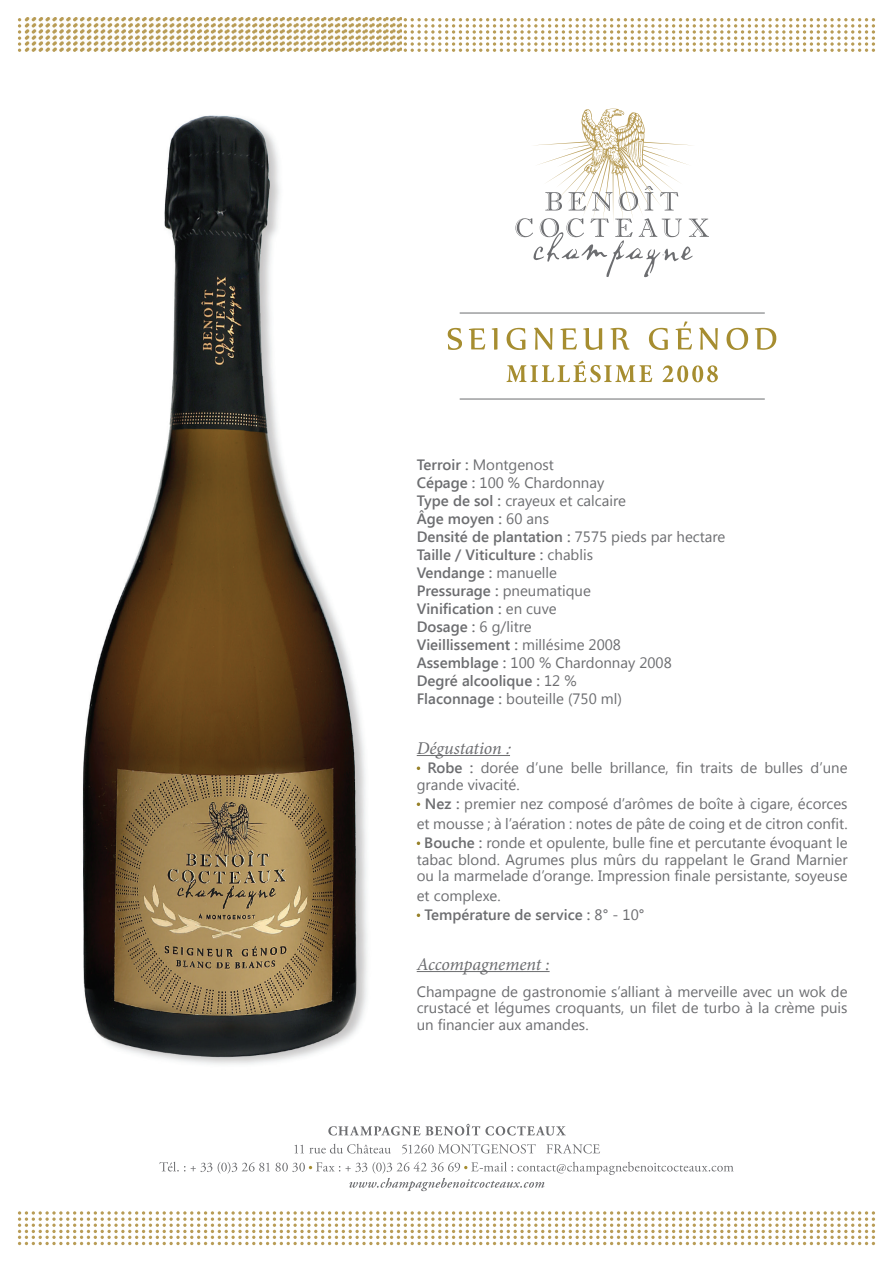
<style>
.page{position:relative;width:893px;height:1263px;background:#fff}
.page>*{position:absolute;margin:0;border:0;box-sizing:border-box;transform-origin:0 0}
.t1{font:italic 18px "Minion Pro";letter-spacing:-.005em;color:#6c6d70}
.t2{font:15px/16.5px "Segoe UI";color:#6c6d70}
.t3{font:600 15px/18px "Segoe UI";color:#6c6d70}
.s1{font-weight:400}
.s2{font-weight:600}
</style>
<div class="page">
<img style="left:82px;top:115px;width:285px;height:949px">
<svg style="left:18px;top:18px;width:857px;height:34px"></svg>
<svg style="left:18px;top:1211px;width:857px;height:34px"></svg>
<svg style="left:515px;top:109px;width:194px;height:168px"></svg>
<hr style="left:460px;top:313px;width:305px;height:1px;background:#6c6d70">
<hr style="left:460px;top:399px;width:305px;height:1px;background:#6c6d70">
<svg style="left:294px;top:1144px;width:306px;height:10px"></svg>
<svg style="left:328px;top:1124px;width:238px;height:11px"></svg>
<svg style="left:159px;top:1162px;width:575px;height:29px"></svg>
<hr style="left:417px;top:755px;width:93px;height:1px;background:#6c6d70">
<hr style="left:417px;top:971px;width:133px;height:1px;background:#6c6d70">
<svg style="left:417px;top:766px;width:3px;height:4px"></svg>
<svg style="left:417px;top:802px;width:3px;height:4px"></svg>
<svg style="left:417px;top:841px;width:3px;height:4px"></svg>
<svg style="left:417px;top:913px;width:3px;height:4px"></svg>
<svg style="left:448px;top:328px;width:14px;height:22px"></svg>
<svg style="left:469px;top:328px;width:16px;height:21px"></svg>
<svg style="left:492px;top:328px;width:5px;height:22px"></svg>
<svg style="left:507px;top:328px;width:18px;height:22px"></svg>
<svg style="left:534px;top:328px;width:19px;height:22px"></svg>
<svg style="left:560px;top:328px;width:17px;height:21px"></svg>
<svg style="left:583px;top:328px;width:19px;height:22px"></svg>
<svg style="left:610px;top:328px;width:19px;height:22px"></svg>
<svg style="left:649px;top:328px;width:19px;height:22px"></svg>
<svg style="left:676px;top:321px;width:16px;height:28px"></svg>
<svg style="left:699px;top:328px;width:19px;height:22px"></svg>
<svg style="left:726px;top:328px;width:22px;height:22px"></svg>
<svg style="left:755px;top:328px;width:21px;height:22px"></svg>
<svg style="left:507px;top:361px;width:145px;height:21px"></svg>
<svg style="left:663px;top:365px;width:55px;height:17px"></svg>
<p class="t3" style="left:417px;top:455px;width:310px">Terroir : <span class="s1">Montgenost<br></span>Cépage : <span class="s1">100 % Chardonnay<br></span>Type de sol : <span class="s1">crayeux et calcaire<br></span>Âge moyen : <span class="s1">60 ans<br></span>Densité de plantation : <span class="s1">7575 pieds par hectare<br></span>Taille / Viticulture : <span class="s1">chablis<br></span>Vendange : <span class="s1">manuelle<br></span>Pressurage : <span class="s1">pneumatique<br></span>Vinification : <span class="s1">en cuve<br></span>Dosage : <span class="s1">6 g/litre<br></span>Vieillissement : <span class="s1">millésime 2008<br></span>Assemblage : <span class="s1">100 % Chardonnay 2008<br></span>Degré alcoolique : <span class="s1">12 %<br></span>Flaconnage : <span class="s1">bouteille (750 ml)</span></p>
<p class="t1" style="left:417px;top:736px;width:101px">Dégustation :</p>
<p class="t2" style="left:417px;top:759px;width:432px;text-indent:11px"><span class="s2">Robe :</span> dorée d’une belle brillance, fin traits de bulles d’une grande vivacité.</p>
<p class="t2" style="left:417px;top:793px;width:432px;line-height:19.5px;text-align:center"><span class="s2">Nez :</span> premier nez composé d’arômes de boîte à cigare, écorces et mousse ; à l’aération : notes de pâte de coing et de citron confit.<br><span class="s2">Bouche :</span> ronde et opulente, bulle fine et percutante évoquant le</p>
<p class="t2" style="left:417px;top:850px;width:432px">tabac blond. Agrumes plus mûrs du rappelant le Grand Marnier ou la marmelade d’orange. Impression finale persistante, soyeuse</p>
<p class="t3" style="left:424px;top:885px;width:222px;line-height:19.5px;text-indent:-8px"><span class="s1">et complexe.<br></span>Température de service : <span class="s1">8° - 10°</span></p>
<p class="t1" style="left:417px;top:952px;width:134px">Accompagnement :</p>
<p class="t2" style="left:417px;top:982px;width:432px;text-align:justify">Champagne de gastronomie s’alliant à merveille avec un wok de crustacé et légumes croquants, un filet de turbo à la crème puis un financier aux amandes.</p>
</div>
